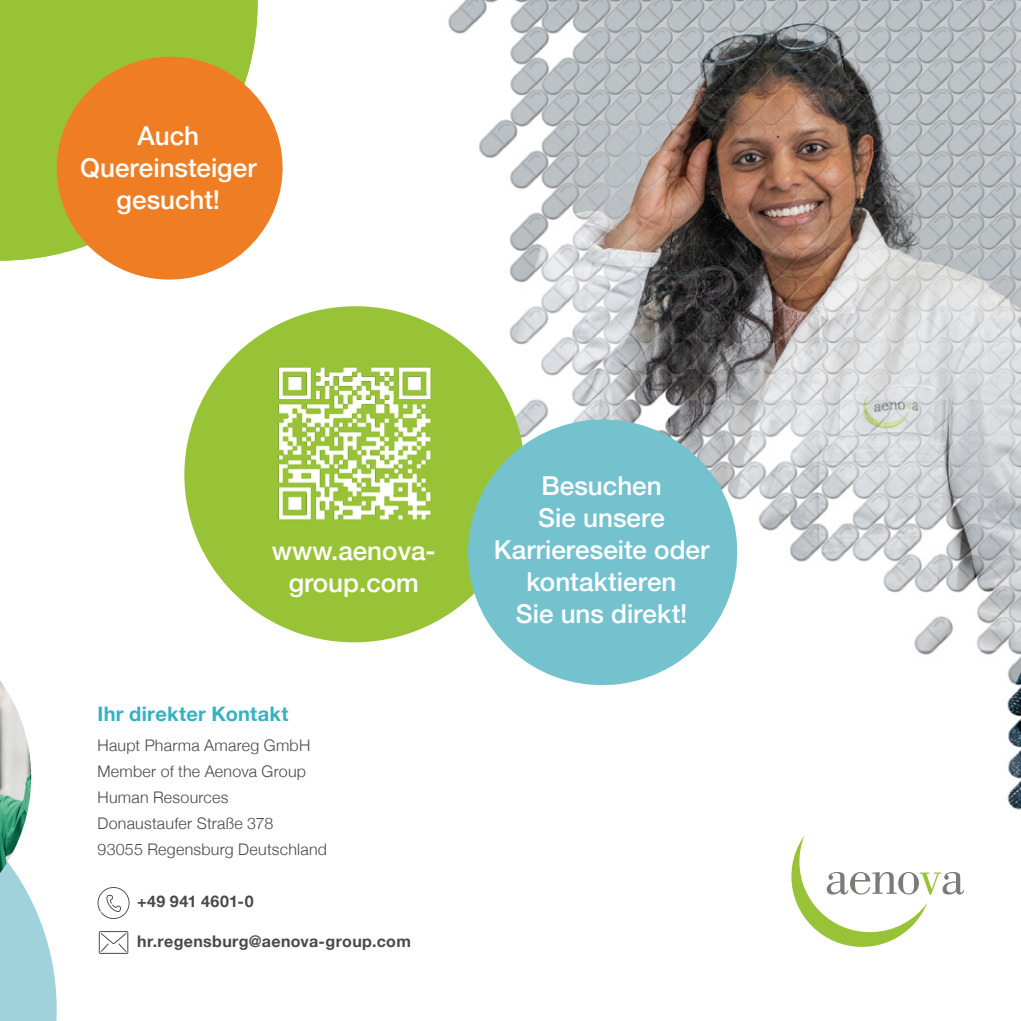
<style>
.page{position:relative;width:1021px;height:1021px;background:#fff}
.page>*{position:absolute;margin:0;border:0;box-sizing:border-box;transform-origin:0 0}
.t1{font:500 26px/32px "Helvetica Neue";color:#fff;text-align:center}
.t2{font:700 20px "Helvetica Neue";letter-spacing:.015em;color:#34b2c1}
.t3{font:300 16px/26px "Helvetica Neue";letter-spacing:.015em;color:#494948}
.t4{font:700 16px "Helvetica Neue";letter-spacing:.025em;color:#494948}
</style>
<div class="page">
<img style="left:448px;top:0;width:572px;height:810px">
<svg style="left:0;top:770px;width:57px;height:250px"></svg>
<svg style="left:791px;top:836px;width:173px;height:110px"></svg>
<svg style="left:184px;top:295px;width:352px;height:358px;fill:#99c336"></svg>
<img style="left:275px;top:365px;width:159px;height:160px">
<svg style="left:459px;top:410px;width:287px;height:284px;fill:#74c2ce"></svg>
<img style="left:0;top:681px;width:31px;height:192px">
<div style="left:0;top:0;width:257px;height:261px;background:#99c336"></div>
<svg style="left:49px;top:49px;width:234px;height:231px;fill:#ef7d24"></svg>
<svg style="left:99px;top:931px;width:29px;height:22px"></svg>
<svg style="left:98px;top:887px;width:31px;height:32px"></svg>
<p class="t1" style="left:80px;top:118px;width:178px">Auch<br>Quereinsteiger gesucht!</p>
<p class="t1" style="left:272px;top:532px;width:165px">www.aenova&shy;group.com</p>
<p class="t2" style="left:98px;top:698px;width:192px">Ihr direkter Kontakt</p>
<p class="t3" style="left:98px;top:731px;width:231px">Haupt Pharma Amareg GmbH<br>Member of the Aenova Group<br>Human Resources<br>Donaustaufer Straße 378<br>93055 Regensburg Deutschland</p>
<p class="t4" style="left:137px;top:888px;width:118px">+49 941 4601-0</p>
<p class="t4" style="left:137px;top:928px;width:275px">hr.regensburg@aenova-group.com</p>
<p class="t1" style="left:494px;top:467px;width:217px">Besuchen<br>Sie unsere<br>Karriereseite oder kontaktieren<br>Sie uns direkt!</p>
</div>
